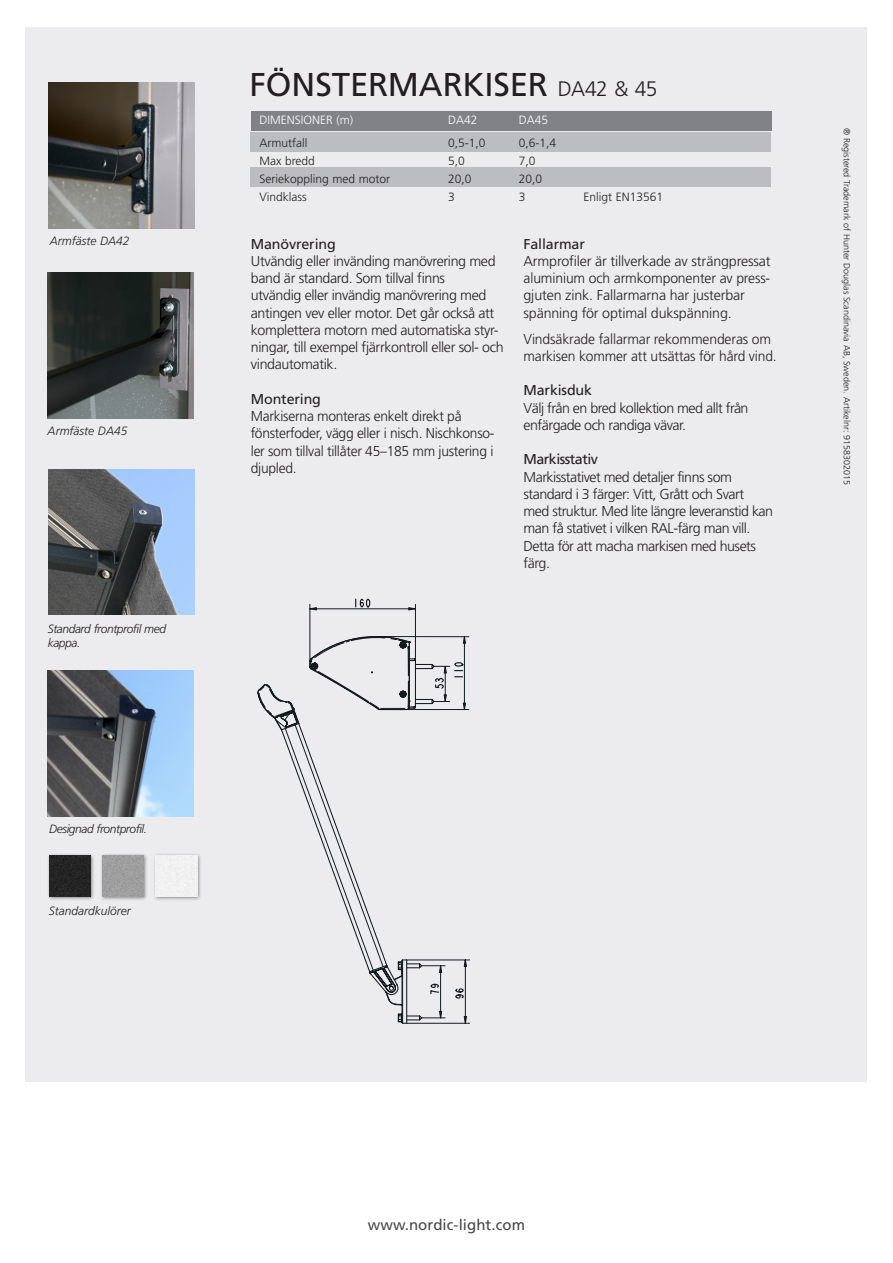
<style>
.page{position:relative;width:893px;height:1263px;background:#fff}
.page>*{position:absolute;margin:0;border:0;box-sizing:border-box;transform-origin:0 0}
.t1{font:33px "Frutiger LT Std";letter-spacing:-.005em;color:#231f20}
.t2{font:15px "Frutiger LT Std";letter-spacing:.005em;color:#454647}
.t3{font:300 14.25px/17.2px "Frutiger LT Std";letter-spacing:-.025em;color:#231f20}
.t4{font:14.25px "Frutiger LT Std";letter-spacing:-.01em;color:#231f20}
.t5{font:14.25px "Frutiger LT Std";letter-spacing:-.035em;color:#231f20}
.t6{font:300 12px "Frutiger LT Std";color:#231f20}
.t7{font:italic 300 12px/14.2px "Frutiger LT Std";letter-spacing:-.035em;color:#231f20}
.t8{font:italic 300 12px "Frutiger LT Std";color:#231f20}
.t9{font:300 12px "Frutiger LT Std";color:#fff}
.t10{font:300 9px "Frutiger LT Std";color:#231f20}
.s1{font-weight:300;font-size:21px}
</style>
<div class="page">
<div style="left:26px;top:28px;width:841px;height:1054px;background:#ececee"></div>
<div style="left:251px;top:111px;width:521px;height:20px;background:#808285"></div>
<div style="left:250px;top:133px;width:521px;height:19px;background:#bcbdc0"></div>
<div style="left:250px;top:168px;width:521px;height:19px;background:#bcbdc0"></div>
<img style="left:49px;top:83px;width:145px;height:145px">
<img style="left:48px;top:273px;width:145px;height:145px">
<div style="left:47px;top:853px;width:48px;height:48px;background:#231f20;opacity:.5"></div>
<div style="left:49px;top:855px;width:42px;height:42px;background:#252525"></div>
<div style="left:100px;top:853px;width:48px;height:48px;background:#231f20;opacity:.5"></div>
<div style="left:102px;top:855px;width:42px;height:42px;background:#9f9f9f"></div>
<div style="left:153px;top:853px;width:48px;height:48px;background:#231f20;opacity:.5"></div>
<img style="left:156px;top:855px;width:41px;height:42px">
<svg style="left:355px;top:598px;width:16px;height:6px"></svg>
<svg style="left:309px;top:604px;width:161px;height:419px"></svg>
<svg style="left:257px;top:635px;width:179px;height:389px"></svg>
<img style="left:48px;top:671px;width:145px;height:145px">
<img style="left:49px;top:469px;width:145px;height:146px">
<p class="t8" style="left:50px;top:234px;width:81px">Armfäste DA42</p>
<p class="t8" style="left:48px;top:424px;width:81px">Armfäste DA45</p>
<p class="t7" style="left:48px;top:621px;width:120px">Standard frontprofil med kappa.</p>
<p class="t7" style="left:49px;top:822px;width:99px">Designad frontprofil.</p>
<p class="t8" style="left:49px;top:904px;width:84px">Standardkulörer</p>
<p class="t1" style="left:250px;top:65px;width:409px">FÖNSTERMARKISER <span class="s1">DA42 &amp; 45</span></p>
<p class="t9" style="left:259px;top:113px;width:95px">DIMENSIONER (m)</p>
<p class="t9" style="left:448px;top:113px;width:31px">DA42</p>
<p class="t9" style="left:519px;top:113px;width:31px">DA45</p>
<p class="t6" style="left:259px;top:136px;width:49px">Armutfall</p>
<p class="t6" style="left:448px;top:136px;width:39px">0,5-1,0</p>
<p class="t6" style="left:519px;top:136px;width:39px">0,6-1,4</p>
<p class="t6" style="left:259px;top:154px;width:57px">Max bredd</p>
<p class="t6" style="left:448px;top:154px;width:18px">5,0</p>
<p class="t6" style="left:519px;top:154px;width:18px">7,0</p>
<p class="t6" style="left:259px;top:172px;width:132px">Seriekoppling med motor</p>
<p class="t6" style="left:448px;top:172px;width:25px">20,0</p>
<p class="t6" style="left:519px;top:172px;width:25px">20,0</p>
<p class="t6" style="left:259px;top:190px;width:49px">Vindklass</p>
<p class="t6" style="left:448px;top:190px;width:8px">3</p>
<p class="t6" style="left:519px;top:190px;width:8px">3</p>
<p class="t6" style="left:583px;top:190px;width:81px">Enligt EN13561</p>
<p class="t4" style="left:251px;top:235px;width:86px">Manövrering</p>
<p class="t3" style="left:251px;top:253px;width:254px">Utvändig eller invänding manövrering med band är standard. Som tillval finns<br>utvändig eller invändig manövrering med antingen vev eller motor. Det går också att komplettera motorn med automatiska styr&shy;ningar, till exempel fjärrkontroll eller sol- och vindautomatik.</p>
<p class="t4" style="left:251px;top:391px;width:72px">Montering</p>
<p class="t3" style="left:251px;top:408px;width:245px">Markiserna monteras enkelt direkt på fönsterfoder, vägg eller i nisch. Nischkonso&shy;ler som tillval tillåter 45–185 mm justering i djupled.</p>
<p class="t4" style="left:523px;top:235px;width:63px">Fallarmar</p>
<p class="t3" style="left:523px;top:253px;width:249px">Armprofiler är tillverkade av strängpressat aluminium och armkomponenter av press&shy;gjuten zink. Fallarmarna har justerbar spänning för optimal dukspänning.</p>
<p class="t3" style="left:523px;top:330px;width:255px">Vindsäkrade fallarmar rekommenderas om markisen kommer att utsättas för hård vind.</p>
<p class="t4" style="left:523px;top:382px;width:70px">Markisduk</p>
<p class="t3" style="left:523px;top:399px;width:227px">Välj från en bred kollektion med allt från enfärgade och randiga vävar.</p>
<p class="t5" style="left:523px;top:451px;width:76px">Markisstativ</p>
<p class="t3" style="left:523px;top:468px;width:210px">Markisstativet med detaljer finns som</p>
<p class="t3" style="left:523px;top:485px;width:222px">standard i 3 färger: Vitt, Grått och Svart</p>
<p class="t3" style="left:523px;top:503px;width:251px">med struktur. Med lite längre leveranstid kan man få stativet i vilken RAL-färg man vill.<br>Detta för att macha markisen med husets färg.</p>
<p class="t10" style="left:852px;top:128px;width:359px;rotate:90deg">® Registered Trademark of Hunter Douglas Scandinavia AB, Sweden. Artikelnr: 9158302015</p>
<p class="t2" style="left:368px;top:1215px;width:159px">www.nordic-light.com</p>
</div>
